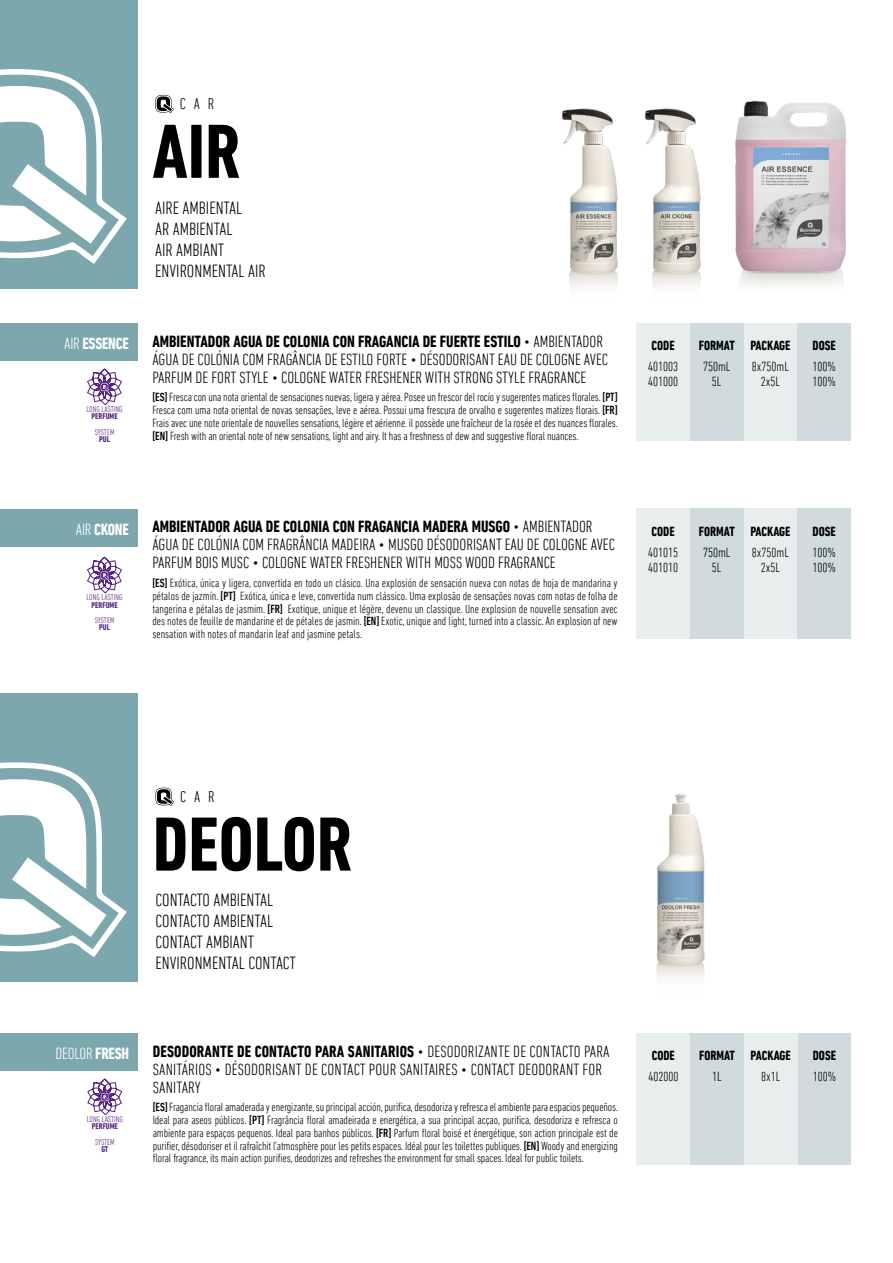
<style>
.page{position:relative;width:893px;height:1263px;background:#fff}
.page>*{position:absolute;margin:0;border:0;box-sizing:border-box;transform-origin:0 0}
.t1{font:700 condensed 78px "DIN Next LT Pro";color:#000}
.t2{font:300 condensed 18px/21px "DIN Next LT Pro";color:#000}
.t3{font:300 condensed 16.5px/18px "DIN Next LT Pro";color:#000}
.t4{font:700 condensed 16.5px "DIN Next LT Pro";letter-spacing:-.015em;color:#fff}
.t5{font:300 condensed 16.5px "DIN Next LT Pro";letter-spacing:-.015em;color:#fff}
.t6{font:300 condensed 15.9px "DIN Next LT Pro";letter-spacing:.5em;color:#000}
.t7{font:300 condensed 13.5px/15px "DIN Next LT Pro";color:#000}
.t8{font:700 condensed 13.5px "DIN Next LT Pro";color:#000}
.t9{font:300 condensed 12px/12.8px "DIN Next LT Pro";letter-spacing:-.01em;color:#000;text-align:justify}
.t10{font:300 condensed 8.4px "DIN Next LT Pro";color:#572381}
.t11{font:700 condensed 8.4px "DIN Next LT Pro";color:#572381}
.s1{font-weight:300}
.s2{font-weight:700}
.s3{font-weight:500}
</style>
<div class="page">
<div style="left:0;top:0;width:137px;height:288px;background:#7ca7ad"></div>
<svg style="left:0;top:69px;width:127px;height:195px"></svg>
<svg style="left:155px;top:95px;width:19px;height:18px"></svg>
<svg style="left:163px;top:104px;width:9px;height:7px"></svg>
<div style="left:797px;top:323px;width:54px;height:117px;background:#cfdbdd"></div>
<div style="left:744px;top:323px;width:53px;height:117px;background:#e8edee"></div>
<div style="left:690px;top:323px;width:54px;height:117px;background:#cfdbdd"></div>
<div style="left:636px;top:323px;width:54px;height:117px;background:#e8edee"></div>
<div style="left:0;top:323px;width:137px;height:38px;background:#7ca7ad"></div>
<div style="left:797px;top:509px;width:54px;height:130px;background:#cfdbdd"></div>
<div style="left:744px;top:509px;width:53px;height:130px;background:#e8edee"></div>
<div style="left:690px;top:509px;width:54px;height:130px;background:#cfdbdd"></div>
<div style="left:636px;top:509px;width:54px;height:130px;background:#e8edee"></div>
<div style="left:0;top:509px;width:137px;height:38px;background:#7ca7ad"></div>
<svg style="left:87px;top:368px;width:35px;height:37px"></svg>
<svg style="left:87px;top:556px;width:35px;height:38px"></svg>
<img style="left:748px;top:100px;width:98px;height:186px">
<img style="left:562px;top:108px;width:43px;height:180px">
<img style="left:605px;top:101px;width:143px;height:187px">
<svg style="left:156px;top:788px;width:18px;height:18px"></svg>
<svg style="left:163px;top:796px;width:9px;height:8px"></svg>
<div style="left:798px;top:1033px;width:53px;height:131px;background:#cfdbdd"></div>
<div style="left:744px;top:1033px;width:54px;height:131px;background:#e8edee"></div>
<div style="left:690px;top:1033px;width:54px;height:131px;background:#cfdbdd"></div>
<div style="left:636px;top:1033px;width:54px;height:131px;background:#e8edee"></div>
<div style="left:0;top:1033px;width:138px;height:38px;background:#7ca7ad"></div>
<svg style="left:87px;top:1078px;width:35px;height:37px"></svg>
<img style="left:656px;top:793px;width:49px;height:186px">
<div style="left:0;top:693px;width:137px;height:288px;background:#7ca7ad"></div>
<svg style="left:0;top:762px;width:127px;height:195px"></svg>
<h3 class="t4" style="left:64px;top:334px;width:66px"><span class="s1">AIR</span> ESSENCE</h3>
<p class="t10" style="left:87px;top:405px;width:38px">LONG LASTING</p>
<p class="t11" style="left:92px;top:412px;width:28px">PERFUME</p>
<p class="t10" style="left:95px;top:427px;width:21px">SYSTEM</p>
<p class="t11" style="left:99px;top:434px;width:12px">PUL</p>
<h3 class="t6" style="left:180px;top:94px;width:36px">CAR</h3>
<h1 class="t1" style="left:152px;top:107px;width:90px">AIR</h1>
<h2 class="t2" style="left:155px;top:197px;width:112px">AIRE AMBIENTAL<br>AR AMBIENTAL<br>AIR AMBIANT<br>ENVIRONMENTAL AIR</h2>
<h3 class="t3" style="left:152px;top:332px;width:457px"><span class="s2">AMBIENTADOR AGUA DE COLONIA CON FRAGANCIA DE FUERTE ESTILO</span> • AMBIENTADOR<br>ÁGUA DE COLÓNIA COM FRAGÂNCIA DE ESTILO FORTE • DÉSODORISANT EAU DE COLOGNE AVEC<br>PARFUM DE FORT STYLE • COLOGNE WATER FRESHENER WITH STRONG STYLE FRAGRANCE</h3>
<p class="t9" style="left:152px;top:391px;width:467px"><span class="s3">[ES]</span> Fresca con una nota oriental de sensaciones nuevas, ligera y aérea. Posee un frescor del rocío y sugerentes matices florales. <span class="s3">[PT] </span>Fresca com uma nota oriental de novas sensações, leve e aérea. Possui uma frescura de orvalho e sugerentes matizes florais. <span class="s3">[FR] </span>Frais avec une note orientale de nouvelles sensations, légère et aérienne. il possède une fraîcheur de la rosée et des nuances florales. <span class="s3">[EN]</span> Fresh with an oriental note of new sensations, light and airy. It has a freshness of dew and suggestive floral nuances.</p>
<p class="t8" style="left:652px;top:338px;width:25px">CODE</p>
<p class="t7" style="left:648px;top:359px;width:32px">401003<br>401000</p>
<p class="t8" style="left:699px;top:338px;width:37px">FORMAT</p>
<p class="t7" style="left:703px;top:359px;width:29px;text-align:center">750mL<br>5L</p>
<p class="t8" style="left:750px;top:338px;width:42px">PACKAGE</p>
<p class="t7" style="left:752px;top:359px;width:39px;text-align:center">8x750mL<br>2x5L</p>
<p class="t8" style="left:812px;top:338px;width:25px">DOSE</p>
<p class="t7" style="left:812px;top:359px;width:25px">100%<br>100%</p>
<h3 class="t4" style="left:76px;top:520px;width:54px"><span class="s1">AIR</span> CKONE</h3>
<p class="t10" style="left:87px;top:593px;width:38px">LONG LASTING</p>
<p class="t11" style="left:92px;top:600px;width:28px">PERFUME</p>
<p class="t10" style="left:95px;top:615px;width:21px">SYSTEM</p>
<p class="t11" style="left:99px;top:622px;width:12px">PUL</p>
<h3 class="t3" style="left:152px;top:518px;width:464px"><span class="s2">AMBIENTADOR AGUA DE COLONIA CON FRAGANCIA MADERA MUSGO</span> • AMBIENTADOR<br>ÁGUA DE COLÓNIA COM FRAGRÂNCIA MADEIRA • MUSGO DÉSODORISANT EAU DE COLOGNE AVEC<br>PARFUM BOIS MUSC • COLOGNE WATER FRESHENER WITH MOSS WOOD FRAGRANCE</h3>
<p class="t9" style="left:152px;top:577px;width:467px"><span class="s3">[ES]</span> Exótica, única y ligera, convertida en todo un clásico. Una explosión de sensación nueva con notas de hoja de mandarina y pétalos de jazmín. <span class="s3">[PT]</span> Exótica, única e leve, convertida num clássico. Uma explosão de sensações novas com notas de folha de tangerina e pétalas de jasmim. <span class="s3">[FR]</span> Exotique, unique et légère, devenu un classique. Une explosion de nouvelle sensation avec des notes de feuille de mandarine et de pétales de jasmin. <span class="s3">[EN]</span> Exotic, unique and light, turned into a classic. An explosion of new sensation with notes of mandarin leaf and jasmine petals.</p>
<p class="t8" style="left:652px;top:524px;width:25px">CODE</p>
<p class="t7" style="left:648px;top:545px;width:32px">401015<br>401010</p>
<p class="t8" style="left:699px;top:524px;width:37px">FORMAT</p>
<p class="t7" style="left:703px;top:545px;width:29px;text-align:center">750mL<br>5L</p>
<p class="t8" style="left:750px;top:524px;width:42px">PACKAGE</p>
<p class="t7" style="left:752px;top:545px;width:39px;text-align:center">8x750mL<br>2x5L</p>
<p class="t8" style="left:812px;top:524px;width:25px">DOSE</p>
<p class="t7" style="left:812px;top:545px;width:25px">100%<br>100%</p>
<h3 class="t6" style="left:180px;top:787px;width:36px">CAR</h3>
<h1 class="t1" style="left:153px;top:800px;width:201px">DEOLOR</h1>
<h2 class="t2" style="left:156px;top:889px;width:142px">CONTACTO AMBIENTAL<br>CONTACTO AMBIENTAL<br>CONTACT AMBIANT<br>ENVIRONMENTAL CONTACT</h2>
<h3 class="t5" style="left:56px;top:1044px;width:75px">DEOLOR <span class="s2">FRESH</span></h3>
<p class="t10" style="left:87px;top:1114px;width:38px">LONG LASTING</p>
<p class="t11" style="left:92px;top:1122px;width:28px">PERFUME</p>
<p class="t10" style="left:95px;top:1137px;width:21px">SYSTEM</p>
<p class="t11" style="left:101px;top:1144px;width:9px">GT</p>
<h3 class="t3" style="left:153px;top:1042px;width:458px"><span class="s2">DESODORANTE DE CONTACTO PARA SANITARIOS</span> • DESODORIZANTE DE CONTACTO PARA<br>SANITÁRIOS • DÉSODORISANT DE CONTACT POUR SANITAIRES • CONTACT DEODORANT FOR<br>SANITARY</h3>
<p class="t9" style="left:153px;top:1101px;width:467px"><span class="s3">[ES]</span> Fragancia floral amaderada y energizante, su principal acción, purifica, desodoriza y refresca el ambiente para espacios pequeños.<br>Ideal para aseos públicos. <span class="s3">[PT]</span> Fragrância floral amadeirada e energética, a sua principal acçao, purifica, desodoriza e refresca o ambiente para espaços pequenos. Ideal para banhos públicos. <span class="s3">[FR]</span> Parfum floral boisé et énergétique, son action principale est de purifier, désodoriser et il rafraîchit l’atmosphère pour les petits espaces. Idéal pour les toilettes publiques. <span class="s3">[EN]</span> Woody and energizing floral fragrance, its main action purifies, deodorizes and refreshes the environment for small spaces. Ideal for public toilets.</p>
<p class="t8" style="left:652px;top:1048px;width:25px">CODE</p>
<p class="t7" style="left:648px;top:1069px;width:32px">402000</p>
<p class="t8" style="left:699px;top:1048px;width:37px">FORMAT</p>
<p class="t7" style="left:712px;top:1069px;width:11px">1L</p>
<p class="t8" style="left:751px;top:1048px;width:42px">PACKAGE</p>
<p class="t7" style="left:761px;top:1069px;width:21px">8x1L</p>
<p class="t8" style="left:813px;top:1048px;width:25px">DOSE</p>
<p class="t7" style="left:813px;top:1069px;width:25px">100%</p>
</div>
